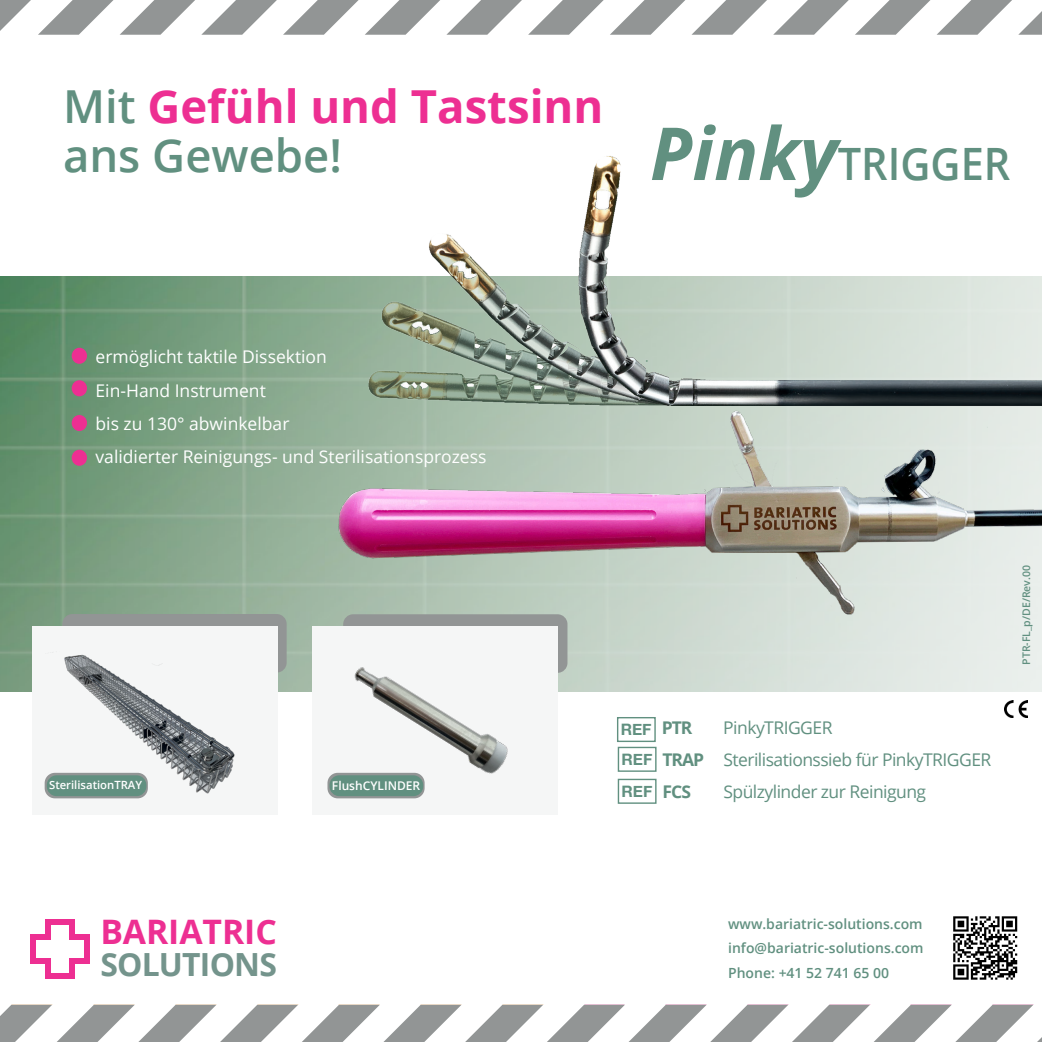
<style>
.page{position:relative;width:1042px;height:1042px;background:#fff}
.page>*{position:absolute;margin:0;border:0;box-sizing:border-box;transform-origin:0 0}
.Absatzformat_1{font:700 45.5px "Open Sans";color:#ed2f92}
.Absatzformat_1-2{font:600 45.5px "Open Sans";color:#619080}
.t1{font:600 44.62px "Open Sans";color:#619080;scale:.93 1}
.t2{font:700 33.77px "Open Sans";color:#ed2f92}
.t3{font:700 31.85px "Open Sans";letter-spacing:-.025em;color:#74948c}
.Absatzformat_1-3{font:17.5px "Open Sans";color:#fff}
.Absatzformat_1-4{font:17.5px "Open Sans";letter-spacing:-.03em;color:#619080}
.Absatzformat_1-5{font:700 17.5px "Open Sans";letter-spacing:-.06em;color:#619080}
.t4{font:700 15.75px "Helvetica Neue";color:#619080}
.Absatzformat_1-6{font:600 14px "Open Sans";color:#619080}
.t5{font:600 12.08px "Open Sans";color:#fff}
.t6{font:600 11.38px "Open Sans";color:#fff}
.Absatzformat_1-7{font:600 10.5px "Open Sans";color:#619080}
.s1{font-weight:600;color:#619080}
.s2{font-weight:700;font-style:italic;font-size:73.15px}
</style>
<div class="page">
<img style="left:0;top:276px;width:1042px;height:415px">
<div style="left:62px;top:614px;width:225px;height:58px;background:#929595;border-radius:10px"></div>
<svg style="left:0;top:0;width:1042px;height:35px"></svg>
<div style="left:618px;top:747px;width:38px;height:25px;background:#fff;border:1px solid #619080"></div>
<div style="left:618px;top:779px;width:38px;height:25px;background:#fff;border:1px solid #619080"></div>
<img style="left:1004px;top:700px;width:23px;height:17px">
<div style="left:72px;top:380px;width:15px;height:16px;background:#ed2f92;border-radius:50%"></div>
<div style="left:72px;top:415px;width:15px;height:16px;background:#ed2f92;border-radius:50%"></div>
<div style="left:72px;top:450px;width:15px;height:16px;background:#ed2f92;border-radius:50%"></div>
<div style="left:72px;top:348px;width:15px;height:16px;background:#ed2f92;border-radius:50%"></div>
<div style="left:617px;top:717px;width:39px;height:25px;background:#fff;border:1px solid #619080"></div>
<svg style="left:0;top:1005px;width:1042px;height:37px"></svg>
<div style="left:45px;top:919px;width:5px;height:21px;background:#ed2f92"></div>
<div style="left:30px;top:934px;width:5px;height:30px;background:#ed2f92"></div>
<div style="left:84px;top:934px;width:6px;height:30px;background:#ed2f92"></div>
<div style="left:69px;top:934px;width:21px;height:6px;background:#ed2f92"></div>
<div style="left:69px;top:958px;width:5px;height:21px;background:#ed2f92"></div>
<div style="left:69px;top:919px;width:5px;height:21px;background:#ed2f92"></div>
<div style="left:45px;top:958px;width:5px;height:21px;background:#ed2f92"></div>
<div style="left:69px;top:958px;width:21px;height:6px;background:#ed2f92"></div>
<div style="left:45px;top:919px;width:29px;height:6px;background:#ed2f92"></div>
<div style="left:30px;top:934px;width:20px;height:6px;background:#ed2f92"></div>
<div style="left:30px;top:958px;width:20px;height:6px;background:#ed2f92"></div>
<div style="left:45px;top:973px;width:29px;height:6px;background:#ed2f92"></div>
<img style="left:208px;top:156px;width:413px;height:274px">
<img style="left:288px;top:274px;width:754px;height:371px">
<img style="left:265px;top:577px;width:337px;height:222px">
<div style="left:32px;top:626px;width:246px;height:189px;background:#f5f6f6"></div>
<img style="left:30px;top:626px;width:205px;height:173px">
<div style="left:327px;top:773px;width:97px;height:25px;background:#929595;border-radius:10px"></div>
<div style="left:329px;top:775px;width:94px;height:21px;background:#619080;border-radius:10px"></div>
<div style="left:45px;top:773px;width:103px;height:25px;background:#929595;border-radius:10px"></div>
<div style="left:47px;top:775px;width:99px;height:21px;background:#619080;border-radius:10px"></div>
<img style="left:953px;top:916px;width:65px;height:64px">
<p class="Absatzformat_1" style="left:63px;top:74px;width:542px"><span class="s1">Mit</span> Gefühl und Tastsinn</p>
<p class="Absatzformat_1-2" style="left:63px;top:124px;width:281px">ans Gewebe!</p>
<p class="t1" style="left:650px;top:133px;width:389px"><span class="s2">Pinky</span>TRIGGER</p>
<p class="Absatzformat_1-3" style="left:96px;top:345px;width:233px">ermöglicht taktile Dissektion</p>
<p class="Absatzformat_1-3" style="left:96px;top:378px;width:172px">Ein-Hand Instrument</p>
<p class="Absatzformat_1-3" style="left:96px;top:411px;width:195px">bis zu 130° abwinkelbar</p>
<p class="Absatzformat_1-3" style="left:96px;top:445px;width:392px">validierter Reinigungs- und Sterilisationsprozess</p>
<p class="t6" style="left:49px;top:777px;width:94px">SterilisationTRAY</p>
<p class="t5" style="left:332px;top:777px;width:90px">FlushCYLINDER</p>
<p class="t2" style="left:100px;top:907px;width:178px">BARIATRIC</p>
<p class="t3" style="left:100px;top:942px;width:178px">SOLUTIONS</p>
<p class="t4" style="left:621px;top:717px;width:32px">REF</p>
<p class="Absatzformat_1-5" style="left:662px;top:715px;width:32px">PTR</p>
<p class="t4" style="left:621px;top:747px;width:32px">REF</p>
<p class="Absatzformat_1-5" style="left:662px;top:747px;width:43px">TRAP</p>
<p class="t4" style="left:621px;top:779px;width:32px">REF</p>
<p class="Absatzformat_1-5" style="left:662px;top:779px;width:30px">FCS</p>
<p class="Absatzformat_1-4" style="left:723px;top:715px;width:111px">PinkyTRIGGER</p>
<p class="Absatzformat_1-4" style="left:723px;top:747px;width:269px">Sterilisationssieb für PinkyTRIGGER</p>
<p class="Absatzformat_1-4" style="left:723px;top:780px;width:204px">Spülzylinder zur Reinigung</p>
<p class="Absatzformat_1-7" style="left:1019px;top:665px;width:101px;rotate:-90deg">PTR-FL_p/DE/Rev.00</p>
<p class="Absatzformat_1-6" style="left:728px;top:914px;width:196px">www.bariatric-solutions.com</p>
<p class="Absatzformat_1-6" style="left:728px;top:938px;width:197px">info@bariatric-solutions.com</p>
<p class="Absatzformat_1-6" style="left:728px;top:963px;width:162px">Phone: +41 52 741 65 00</p>
</div>
